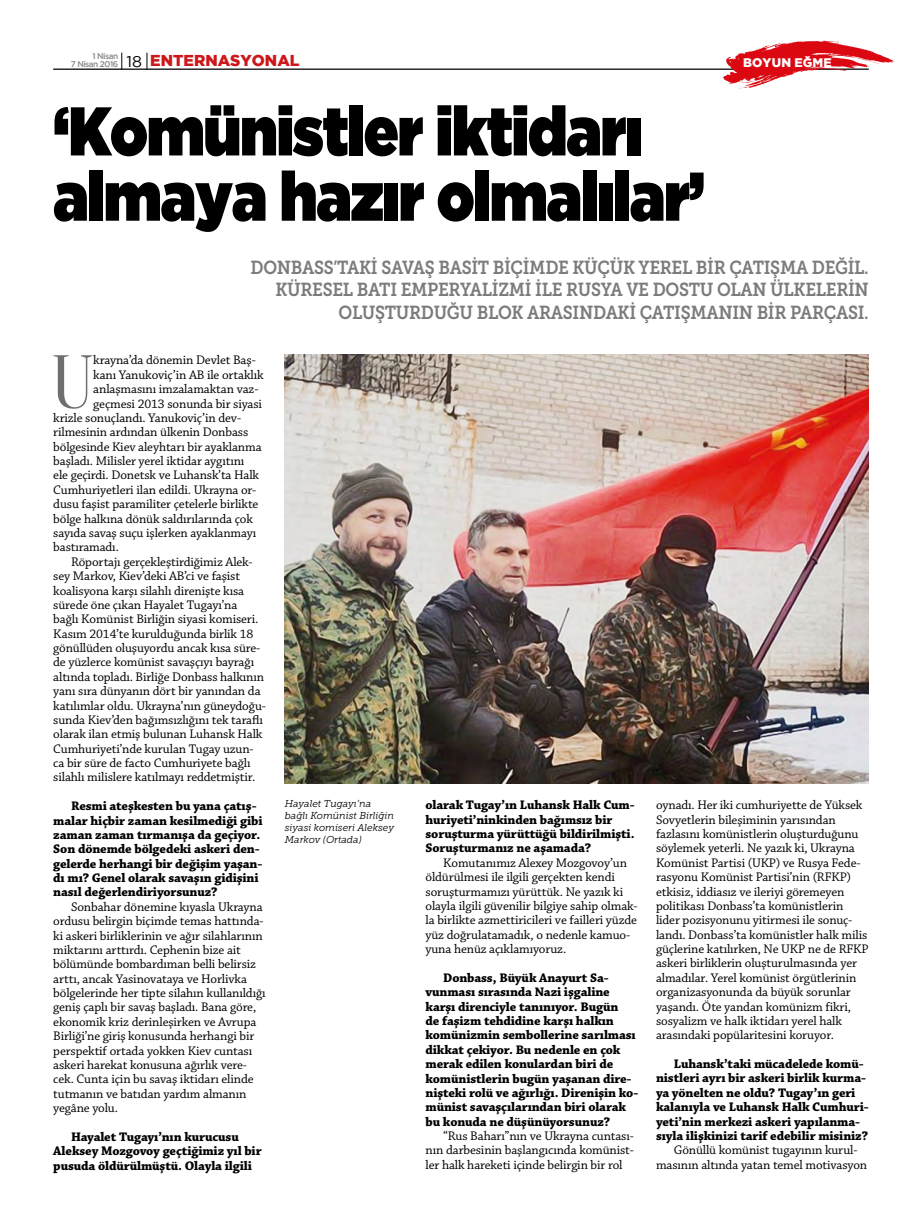
<style>
.page{position:relative;width:922px;height:1223px;background:#fff}
.page>*{position:absolute;margin:0;border:0;box-sizing:border-box;transform-origin:0 0}
.t1{font:74.75px "Oranienbaum";color:#706f6f}
.t2{font:900 68.75px/65.2px "Gotham";letter-spacing:-.02em;color:#000;scale:.85 1}
.t3{font:18.75px/22.5px "Museo Slab 700";letter-spacing:-.02em;color:#7c7b7b;text-align:right;scale:.9 1}
.t4{font:800 15.75px "Gotham";color:#cd171a}
.t5{font:13.12px/14.4px "Chaparral Pro";letter-spacing:-.01em;color:#000}
.t6{font:700 13.12px/14.4px "Chaparral Pro";letter-spacing:-.01em;color:#000}
.t7{font:800 12.38px "Gotham";color:#fff}
.t8{font:italic 10px/12px "Museo Slab 300";color:#000}
.t9{font:500 8.25px "Gotham";letter-spacing:-.06em;color:#878787}
.s1{font-weight:400;font-size:15.75px;color:#000}
</style>
<div class="page">
<hr style="left:53px;top:69px;width:815px;height:1px;background:#000">
<svg style="left:121px;top:53px;width:1px;height:17px"></svg>
<svg style="left:147px;top:53px;width:1px;height:17px"></svg>
<svg style="left:722px;top:41px;width:172px;height:48px"></svg>
<img style="left:285px;top:355px;width:583px;height:428px">
<p class="t9" style="left:92px;top:51px;width:27px">1 Nisan</p>
<p class="t4" style="left:150px;top:51px;width:151px">ENTERNASYONAL</p>
<p class="t7" style="left:742px;top:56px;width:80px">BOYUN EĞME</p>
<p class="t9" style="left:71px;top:59px;width:73px">7 Nisan 2016 <span class="s1">18</span></p>
<h2 class="t2" style="left:53px;top:97px;width:768px">‘Komünistler iktidarı almaya hazır olmalılar’</h2>
<h3 class="t3" style="left:250px;top:256px;width:688px">DONBASS’TAKI SAVAŞ BASIT BIÇIMDE KÜÇÜK YEREL BIR ÇATIŞMA DEĞIL.<br>KÜRESEL BATI EMPERYALIZMI ILE RUSYA VE DOSTU OLAN ÜLKELERIN<br>OLUŞTURDUĞU BLOK ARASINDAKI ÇATIŞMANIN BIR PARÇASI.</h3>
<h1 class="t1" style="left:51px;top:341px;width:44px">U</h1>
<p class="t5" style="left:93px;top:353px;width:164px">krayna’da dönemin Devlet Baş-</p>
<p class="t5" style="left:93px;top:368px;width:172px">kanı Yanukoviç’in AB ile ortaklık</p>
<p class="t5" style="left:93px;top:382px;width:167px">anlaşmasını imzalamaktan vaz-</p>
<p class="t5" style="left:93px;top:397px;width:170px">geçmesi 2013 sonunda bir siyasi</p>
<p class="t5" style="left:53px;top:411px;width:189px">krizle sonuçlandı. Yanukoviç’in dev-</p>
<p class="t5" style="left:53px;top:425px;width:196px">rilmesinin ardından ülkenin Donbass</p>
<p class="t5" style="left:53px;top:440px;width:210px">bölgesinde Kiev aleyhtarı bir ayaklanma</p>
<p class="t5" style="left:53px;top:454px;width:193px">başladı. Milisler yerel iktidar aygıtını</p>
<p class="t5" style="left:53px;top:468px;width:207px">ele geçirdi. Donetsk ve Luhansk’ta Halk</p>
<p class="t5" style="left:53px;top:483px;width:204px">Cumhuriyetleri ilan edildi. Ukrayna or-</p>
<p class="t5" style="left:53px;top:497px;width:206px">dusu faşist paramiliter çetelerle birlikte</p>
<p class="t5" style="left:53px;top:512px;width:201px">bölge halkına dönük saldırılarında çok</p>
<p class="t5" style="left:53px;top:526px;width:204px">sayıda savaş suçu işlerken ayaklanmayı</p>
<p class="t5" style="left:53px;top:540px;width:67px">bastıramadı.</p>
<p class="t5" style="left:71px;top:555px;width:183px">Röportajı gerçekleştirdiğimiz Alek-</p>
<p class="t5" style="left:53px;top:569px;width:188px">sey Markov, Kiev’deki AB’ci ve faşist</p>
<p class="t5" style="left:53px;top:583px;width:192px">koalisyona karşı silahlı direnişte kısa</p>
<p class="t5" style="left:53px;top:598px;width:185px">sürede öne çıkan Hayalet Tugayı’na</p>
<p class="t5" style="left:53px;top:612px;width:206px">bağlı Komünist Birliğin siyasi komiseri.</p>
<p class="t5" style="left:53px;top:627px;width:201px">Kasım 2014’te kurulduğunda birlik 18</p>
<p class="t5" style="left:53px;top:641px;width:208px">gönüllüden oluşuyordu ancak kısa süre-</p>
<p class="t5" style="left:53px;top:655px;width:202px">de yüzlerce komünist savaşçıyı bayrağı</p>
<p class="t5" style="left:53px;top:670px;width:212px">altında topladı. Birliğe Donbass halkının</p>
<p class="t5" style="left:53px;top:684px;width:209px">yanı sıra dünyanın dört bir yanından da</p>
<p class="t5" style="left:53px;top:698px;width:214px">katılımlar oldu. Ukrayna’nın güneydoğu-</p>
<p class="t5" style="left:53px;top:713px;width:211px">sunda Kiev’den bağımsızlığını tek taraflı</p>
<p class="t5" style="left:53px;top:727px;width:211px">olarak ilan etmiş bulunan Luhansk Halk</p>
<p class="t5" style="left:53px;top:742px;width:202px">Cumhuriyeti’nde kurulan Tugay uzun-</p>
<p class="t5" style="left:53px;top:756px;width:199px">ca bir süre de facto Cumhuriyete bağlı</p>
<p class="t5" style="left:53px;top:770px;width:203px">silahlı milislere katılmayı reddetmiştir.</p>
<p class="t6" style="left:53px;top:799px;width:211px;text-indent:18px">Resmi ateşkesten bu yana çatış&shy;malar hiçbir zaman kesilmediği gibi zaman zaman tırmanışa da geçiyor.<br>Son dönemde bölgedeki askeri den&shy;gelerde herhangi bir değişim yaşan&shy;dı mı? Genel olarak savaşın gidişini nasıl değerlendiriyorsunuz?</p>
<p class="t5" style="left:53px;top:900px;width:214px;text-indent:18px">Sonbahar dönemine kıyasla Ukrayna ordusu belirgin biçimde temas hattında&shy;ki askeri birliklerinin ve ağır silahlarının miktarını arttırdı. Cephenin bize ait bölümünde bombardıman belli belirsiz arttı, ancak Yasinovataya ve Horlivka bölgelerinde her tipte silahın kullanıldığı geniş çaplı bir savaş başladı. Bana göre, ekonomik kriz derinleşirken ve Avrupa Birliği’ne giriş konusunda herhangi bir perspektif ortada yokken Kiev cuntası askeri harekat konusuna ağırlık vere&shy;cek. Cunta için bu savaş iktidarı elinde tutmanın ve batıdan yardım almanın yegâne yolu.</p>
<p class="t6" style="left:53px;top:1130px;width:210px;text-indent:18px">Hayalet Tugayı’nın kurucusu<br>Aleksey Mozgovoy geçtiğimiz yıl bir pusuda öldürülmüştü. Olayla ilgili</p>
<p class="t8" style="left:285px;top:798px;width:111px">Hayalet Tugayı’na bağlı Komünist Birliğin siyasi komiseri Aleksey<br>Markov (Ortada)</p>
<p class="t6" style="left:425px;top:798px;width:211px">olarak Tugay’ın Luhansk Halk Cum&shy;huriyeti’ninkinden bağımsız bir soruşturma yürüttüğü bildirilmişti.<br>Soruşturmanız ne aşamada?</p>
<p class="t5" style="left:425px;top:856px;width:213px;text-indent:18px">Komutanımız Alexey Mozgovoy’un öldürülmesi ile ilgili gerçekten kendi soruşturmamızı yürüttük. Ne yazık ki olayla ilgili güvenilir bilgiye sahip olmak&shy;la birlikte azmettiricileri ve failleri yüzde yüz doğrulatamadık, o nedenle kamuo&shy;yuna henüz açıklamıyoruz.</p>
<p class="t6" style="left:425px;top:971px;width:214px;text-indent:18px">Donbass, Büyük Anayurt Sa&shy;vunması sırasında Nazi işgaline karşı direnciyle tanınıyor. Bugün<br>de faşizm tehdidine karşı halkın komünizmin sembollerine sarılması dikkat çekiyor. Bu nedenle en çok merak edilen konulardan biri de komünistlerin bugün yaşanan dire&shy;nişteki rolü ve ağırlığı. Direnişin ko&shy;münist savaşçılarından biri olarak bu konuda ne düşünüyorsunuz?</p>
<p class="t5" style="left:425px;top:1129px;width:210px;text-align:justify;text-indent:18px">“Rus Baharı”nın ve Ukrayna cuntası&shy;nın darbesinin başlangıcında komünist&shy;ler halk hareketi içinde belirgin bir rol</p>
<p class="t5" style="left:656px;top:798px;width:214px">oynadı. Her iki cumhuriyette de Yüksek Sovyetlerin bileşiminin yarısından fazlasını komünistlerin oluşturduğunu söylemek yeterli. Ne yazık ki, Ukrayna Komünist Partisi (UKP) ve Rusya Fede&shy;rasyonu Komünist Partisi’nin (RFKP) etkisiz, iddiasız ve ileriyi göremeyen politikası Donbass’ta komünistlerin lider pozisyonunu yitirmesi ile sonuç&shy;landı. Donbass’ta komünistler halk milis güçlerine katılırken, Ne UKP ne de RFKP askeri birliklerin oluşturulmasında yer almadılar. Yerel komünist örgütlerinin organizasyonunda da büyük sorunlar yaşandı. Öte yandan komünizm fikri, sosyalizm ve halk iktidarı yerel halk arasındaki popülaritesini koruyor.</p>
<p class="t6" style="left:656px;top:1057px;width:214px;text-indent:18px">Luhansk’taki mücadelede komü&shy;nistleri ayrı bir askeri birlik kurma&shy;ya yönelten ne oldu? Tugay’ın geri kalanıyla ve Luhansk Halk Cumhuri&shy;yeti’nin merkezi askeri yapılanma&shy;sıyla ilişkinizi tarif edebilir misiniz?</p>
<p class="t5" style="left:656px;top:1143px;width:212px;text-indent:18px">Gönüllü komünist tugayının kurul&shy;masının altında yatan temel motivasyon</p>
</div>
